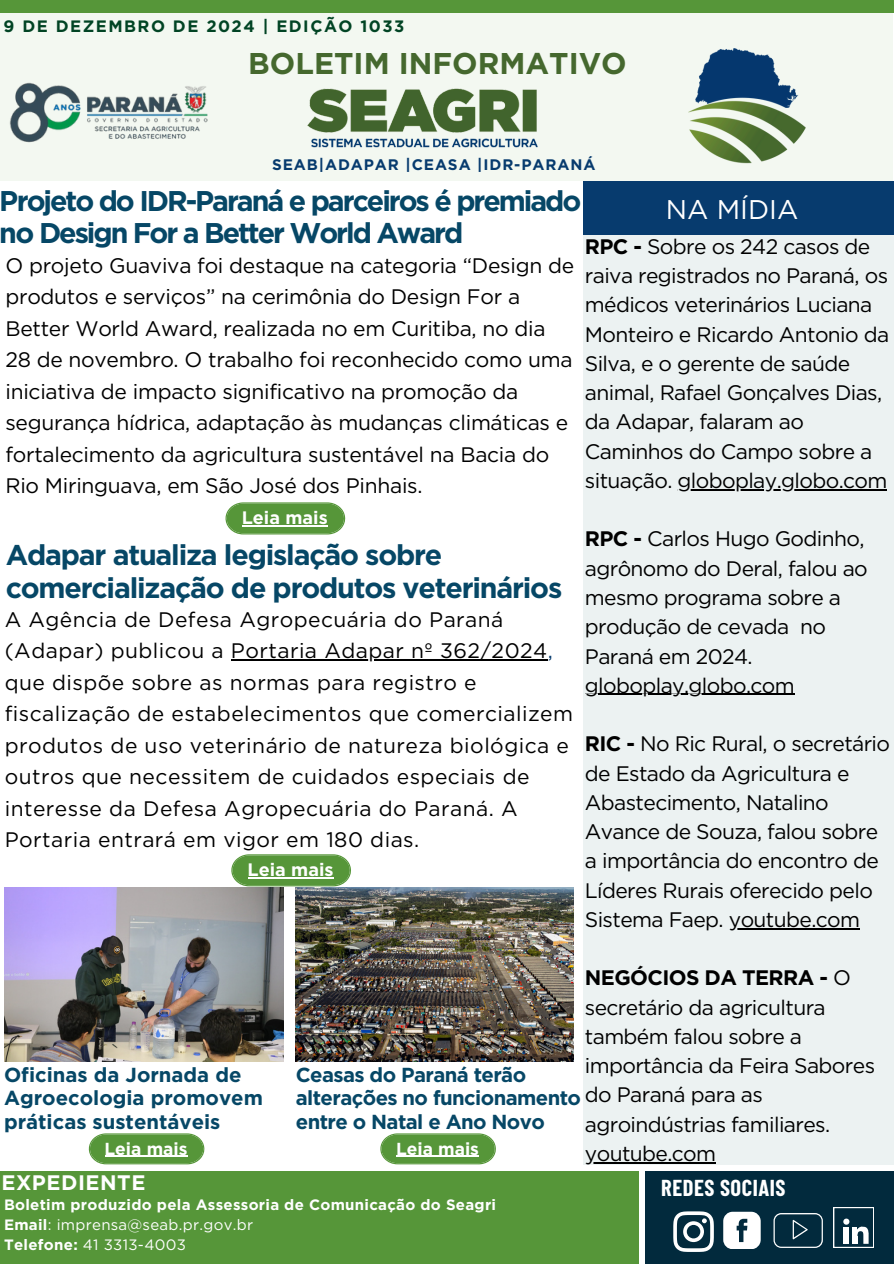
<style>
.page{position:relative;width:894px;height:1264px;background:#fff}
.page>*{position:absolute;margin:0;border:0;box-sizing:border-box;transform-origin:0 0}
.t1{font:700 30px "Gotham";color:#45682e}
.t2{font:700 28.5px/32.7px "Gotham";letter-spacing:-.04em;color:#064766}
.t3{font:700 28.5px/32.7px "Gotham";letter-spacing:-.07em;color:#064766}
.t4{font:27px "Gotham";color:#fff}
.t5{font:700 22.5px "Barlow Condensed";letter-spacing:.025em;color:#fff}
.t6{font:21px/29.2px "Gotham";letter-spacing:-.015em;color:#000}
.t7{font:21px/31.5px "Gotham";letter-spacing:.02em;color:#000}
.t8{font:700 21px "Gotham";letter-spacing:.025em;color:#fff}
.t9{font:700 20.25px/23.7px "Gotham";letter-spacing:-.03em;color:#064766}
.t10{font:700 20.25px/23.7px "Gotham";color:#064766}
.t11{font:700 18px "Gotham";color:#fff}
.t12{font:700 17.4px "Gotham";color:#fff}
.t13{font:700 16.5px "Gotham";letter-spacing:.09em;color:#014424}
.t14{font:700 15.3px "Gotham";letter-spacing:.06em;color:#073b6e}
.t15{font:700 15px "Gotham";letter-spacing:.02em;color:#fff}
.t16{font:15px "Gotham";letter-spacing:.02em;color:#fff}
.s1{font-weight:700}
.s2{color:#073b6e}
</style>
<div class="page">
<div style="left:0;top:12px;width:892px;height:169px;background:#f3f8f1"></div>
<img style="left:688px;top:48px;width:118px;height:116px">
<div style="left:0;top:0;width:893px;height:12px;background:#569639"></div>
<div style="left:0;top:1170px;width:638px;height:93px;background:#569639"></div>
<div style="left:644px;top:1170px;width:249px;height:93px;background:#022a3d"></div>
<svg style="left:673px;top:1211px;width:40px;height:40px"></svg>
<svg style="left:723px;top:1211px;width:38px;height:38px"></svg>
<img style="left:9px;top:82px;width:199px;height:61px">
<svg style="left:773px;top:1207px;width:100px;height:41px"></svg>
<img style="left:307px;top:88px;width:231px;height:60px">
<svg style="left:88px;top:1133px;width:117px;height:31px;background:#6ba351"></svg>
<div style="left:583px;top:234px;width:310px;height:930px;background:#ecf2f2"></div>
<div style="left:583px;top:181px;width:310px;height:53px;background:#073b6e"></div>
<img style="left:4px;top:887px;width:279px;height:174px">
<img style="left:296px;top:887px;width:277px;height:174px">
<hr style="left:104px;top:1155px;width:83px;height:1px;background:#fff">
<hr style="left:677px;top:489px;width:209px;height:1px;background:#000">
<hr style="left:584px;top:694px;width:210px;height:1px;background:#000">
<hr style="left:728px;top:928px;width:131px;height:1px;background:#000">
<hr style="left:584px;top:1162px;width:131px;height:1px;background:#000">
<svg style="left:231px;top:854px;width:120px;height:32px;background:#68a14f"></svg>
<hr style="left:247px;top:877px;width:86px;height:1px;background:#fff">
<hr style="left:231px;top:659px;width:316px;height:1px;background:#000">
<svg style="left:225px;top:502px;width:120px;height:32px;background:#69a14f"></svg>
<hr style="left:242px;top:525px;width:85px;height:1px;background:#fff">
<svg style="left:380px;top:1133px;width:116px;height:31px;background:#69a250"></svg>
<hr style="left:396px;top:1155px;width:83px;height:1px;background:#fff">
<p class="t13" style="left:4px;top:17px;width:402px">9 DE DEZEMBRO DE 2024 | EDIÇÃO 1033</p>
<p class="t1" style="left:248px;top:45px;width:380px">BOLETIM INFORMATIVO</p>
<p class="t14" style="left:272px;top:155px;width:325px">SEAB|ADAPAR |CEASA |IDR-PARANÁ</p>
<h5 class="t3" style="left:0;top:184px;width:583px">Projeto do IDR-Paraná e parceiros é premiado no Design For a Better World Award</h5>
<p class="t6" style="left:5px;top:249px;width:570px;line-height:31.5px">O projeto Guaviva foi destaque na categoria “Design de produtos e serviços” na cerimônia do Design For a Better World Award, realizada no em Curitiba, no dia 28 de novembro. O trabalho foi reconhecido como uma iniciativa de impacto significativo na promoção da segurança hídrica, adaptação às mudanças climáticas e fortalecimento da agricultura sustentável na Bacia do Rio Miringuava, em São José dos Pinhais.</p>
<h6 class="t4" style="left:665px;top:193px;width:134px">NA MÍDIA</h6>
<h6 class="t6" style="left:584px;top:232px;width:306px"><span class="s1">RPC -</span> Sobre os 242 casos de raiva registrados no Paraná, os médicos veterinários Luciana<br>Monteiro e Ricardo Antonio da<br>Silva, e o gerente de saúde animal, Rafael Gonçalves Dias, da Adapar, falaram ao<br>Caminhos do Campo sobre a situação. globoplay.globo.com</h6>
<h6 class="t6" style="left:584px;top:524px;width:284px"><span class="s1">RPC -</span> Carlos Hugo Godinho, agrônomo do Deral, falou ao mesmo programa sobre a produção de cevada no<br>Paraná em 2024.</h6>
<h6 class="t6" style="left:584px;top:670px;width:211px">globoplay.globo.com</h6>
<h6 class="t6" style="left:584px;top:729px;width:306px"><span class="s1">RIC -</span> No Ric Rural, o secretário de Estado da Agricultura e<br>Abastecimento, Natalino<br>Avance de Souza, falou sobre a importância do encontro de<br>Líderes Rurais oferecido pelo<br>Sistema Faep. youtube.com</h6>
<h2 class="t6" style="left:584px;top:963px;width:291px"><span class="s1">NEGÓCIOS DA TERRA -</span> O secretário da agricultura também falou sobre a importância da Feira Sabores do Paraná para as agroindústrias familiares.</h2>
<p class="t6" style="left:584px;top:1138px;width:133px">youtube.com</p>
<h5 class="t11" style="left:242px;top:507px;width:87px">Leia mais</h5>
<p class="t2" style="left:6px;top:538px;width:558px">Adapar atualiza legislação sobre comercialização de produtos veterinários</p>
<p class="t7" style="left:5px;top:603px;width:549px">A Agência de Defesa Agropecuária do Paraná (Adapar) publicou a Portaria Adapar nº 362/2024<span class="s2">,</span></p>
<p class="t7" style="left:5px;top:666px;width:569px">que dispõe sobre as normas para registro e fiscalização de estabelecimentos que comercializem produtos de uso veterinário de natureza biológica e outros que necessitem de cuidados especiais de interesse da Defesa Agropecuária do Paraná. A Portaria entrará em vigor em 180 dias.</p>
<p class="t11" style="left:247px;top:858px;width:87px">Leia mais</p>
<p class="t9" style="left:296px;top:1062px;width:286px">Ceasas do Paraná terão alterações no funcionamento entre o Natal e Ano Novo</p>
<p class="t12" style="left:396px;top:1137px;width:84px">Leia mais</p>
<p class="t10" style="left:4px;top:1062px;width:260px">Oficinas da Jornada de<br>Agroecologia promovem práticas sustentáveis</p>
<p class="t12" style="left:104px;top:1137px;width:84px">Leia mais</p>
<h1 class="t8" style="left:2px;top:1169px;width:145px">EXPEDIENTE</h1>
<p class="t15" style="left:4px;top:1195px;width:493px">Boletim produzido pela Assessoria de Comunicação do Seagri</p>
<h3 class="t16" style="left:4px;top:1215px;width:250px"><span class="s1">Email</span>: imprensa@seab.pr.gov.br</h3>
<h2 class="t16" style="left:4px;top:1235px;width:183px"><span class="s1">Telefone:</span> 41 3313-4003</h2>
<p class="t5" style="left:661px;top:1173px;width:126px">REDES SOCIAIS</p>
<p class="t5" style="left:652px;top:1176px;width:126px">REDES SOCIAIS</p>
</div>
